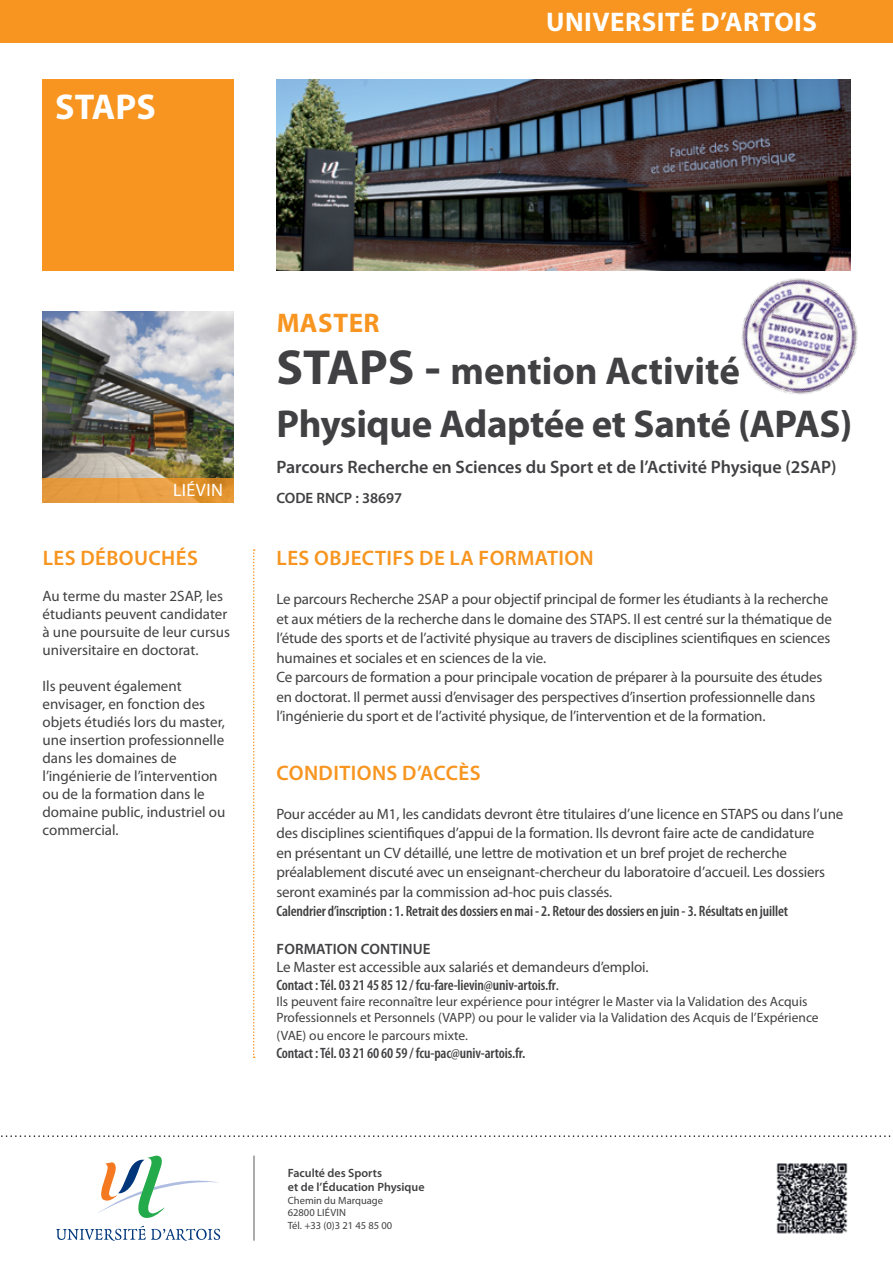
<style>
.page{position:relative;width:893px;height:1263px;background:#fff}
.page>*{position:absolute;margin:0;border:0;box-sizing:border-box;transform-origin:0 0}
.t1{font:700 39px/52.5px "Myriad Pro";letter-spacing:-.01em;color:#414042}
.t2{font:700 36px "Myriad Pro";color:#fff}
.t3{font:700 27px "Myriad Pro";letter-spacing:.02em;color:#fff}
.t4{font:700 27px "Myriad Pro";letter-spacing:.02em;color:#f79520}
.t5{font:600 21px "Myriad Pro";letter-spacing:.02em;color:#f79520}
.t6{font:600 18px "Myriad Pro";color:#414042}
.t7{font:18px "Myriad Pro";letter-spacing:.02em;color:#fff}
.t8{font:15px/18px "Myriad Pro";letter-spacing:-.01em;color:#414042}
.t9{font:600 condensed 15px "Myriad Pro";letter-spacing:-.01em;color:#414042}
.t10{font:600 15px "Myriad Pro";letter-spacing:.005em;color:#414042}
.t11{font:13.5px/16.2px "Myriad Pro";color:#414042}
.t12{font:600 12px/14.4px "Myriad Pro";color:#414042}
.t13{font:10.5px/12.6px "Myriad Pro";color:#414042}
.s1{font-size:49.5px}
.s2{font-weight:600;font-stretch:condensed}
</style>
<div class="page">
<svg style="left:56px;top:1226px;width:164px;height:15px"></svg>
<svg style="left:98px;top:1155px;width:120px;height:63px"></svg>
<hr style="left:254px;top:1155px;width:1px;height:86px;background:#58595b">
<div style="left:43px;top:80px;width:191px;height:191px;background:#f79520"></div>
<img style="left:43px;top:311px;width:191px;height:167px">
<img style="left:276px;top:80px;width:574px;height:191px">
<div style="left:0;top:0;width:893px;height:43px;background:#f79520"></div>
<svg style="left:253px;top:549px;width:2px;height:509px"></svg>
<svg style="left:43px;top:478px;width:191px;height:25px;fill:#e79c41"></svg>
<img style="left:715px;top:252px;width:143px;height:143px">
<img style="left:776px;top:1163px;width:72px;height:71px">
<svg style="left:1px;top:1135px;width:890px;height:2px"></svg>
<h2 class="t2" style="left:55px;top:84px;width:102px">STAPS</h2>
<h3 class="t3" style="left:546px;top:5px;width:272px">UNIVERSITÉ D’ARTOIS</h3>
<p class="t7" style="left:173px;top:479px;width:51px">LIÉVIN</p>
<h3 class="t5" style="left:43px;top:545px;width:157px">LES DÉBOUCHÉS</h3>
<p class="t8" style="left:43px;top:587px;width:189px">Au terme du master 2SAP, les étudiants peuvent candidater à une poursuite de leur cursus universitaire en doctorat.</p>
<p class="t8" style="left:43px;top:677px;width:184px">Ils peuvent également envisager, en fonction des objets étudiés lors du master, une insertion professionnelle dans les domaines de l’ingénierie de l’intervention ou de la formation dans le domaine public, industriel ou commercial.</p>
<h3 class="t4" style="left:277px;top:305px;width:104px">MASTER</h3>
<h1 class="t1" style="left:276px;top:343px;width:578px"><span class="s1">STAPS -</span> mention Activité<br>Physique Adaptée et Santé (APAS)</h1>
<p class="t6" style="left:276px;top:455px;width:562px">Parcours Recherche en Sciences du Sport et de l’Activité Physique (2SAP)</p>
<p class="t10" style="left:276px;top:488px;width:127px">CODE RNCP : 38697</p>
<h3 class="t5" style="left:277px;top:545px;width:319px">LES OBJECTIFS DE LA FORMATION</h3>
<p class="t8" style="left:276px;top:589px;width:557px;line-height:19.5px">Le parcours Recherche 2SAP a pour objectif principal de former les étudiants à la recherche et aux métiers de la recherche dans le domaine des STAPS. Il est centré sur la thématique de l’étude des sports et de l’activité physique au travers de disciplines scientifiques en sciences humaines et sociales et en sciences de la vie.<br>Ce parcours de formation a pour principale vocation de préparer à la poursuite des études en doctorat. Il permet aussi d’envisager des perspectives d’insertion professionnelle dans l’ingénierie du sport et de l’activité physique, de l’intervention et de la formation.</p>
<h3 class="t5" style="left:277px;top:759px;width:206px">CONDITIONS D’ACCÈS</h3>
<p class="t8" style="left:276px;top:803px;width:568px;line-height:19.5px">Pour accéder au M1, les candidats devront être titulaires d’une licence en STAPS ou dans l’une des disciplines scientifiques d’appui de la formation. Ils devront faire acte de candidature<br>en présentant un CV détaillé, une lettre de motivation et un bref projet de recherche préalablement discuté avec un enseignant-chercheur du laboratoire d’accueil. Les dossiers seront examinés par la commission ad-hoc puis classés.</p>
<p class="t9" style="left:276px;top:902px;width:513px">Calendrier d’inscription : 1. Retrait des dossiers en mai - 2. Retour des dossiers en juin - 3. Résultats en juillet</p>
<p class="t10" style="left:277px;top:939px;width:156px">FORMATION CONTINUE</p>
<p class="t8" style="left:276px;top:957px;width:374px">Le Master est accessible aux salariés et demandeurs d’emploi.<br><span class="s2">Contact : Tél. 03 21 45 85 12 / fcu-fare-lievin@univ-artois.fr</span>.</p>
<p class="t11" style="left:276px;top:993px;width:544px">Ils peuvent faire reconnaître leur expérience pour intégrer le Master via la Validation des Acquis<br>Professionnels et Personnels (VAPP) ou pour le valider via la Validation des Acquis de l’Expérience</p>
<p class="t11" style="left:276px;top:1027px;width:193px">(VAE) ou encore le parcours mixte.</p>
<p class="t9" style="left:276px;top:1044px;width:250px">Contact : Tél. 03 21 60 60 59 / fcu-pac@univ-artois.fr.</p>
<p class="t12" style="left:288px;top:1165px;width:138px">Faculté des Sports<br>et de l’Éducation Physique</p>
<p class="t13" style="left:288px;top:1193px;width:106px">Chemin du Marquage<br>62800 LIÉVIN<br>Tél. +33 (0)3 21 45 85 00</p>
</div>
